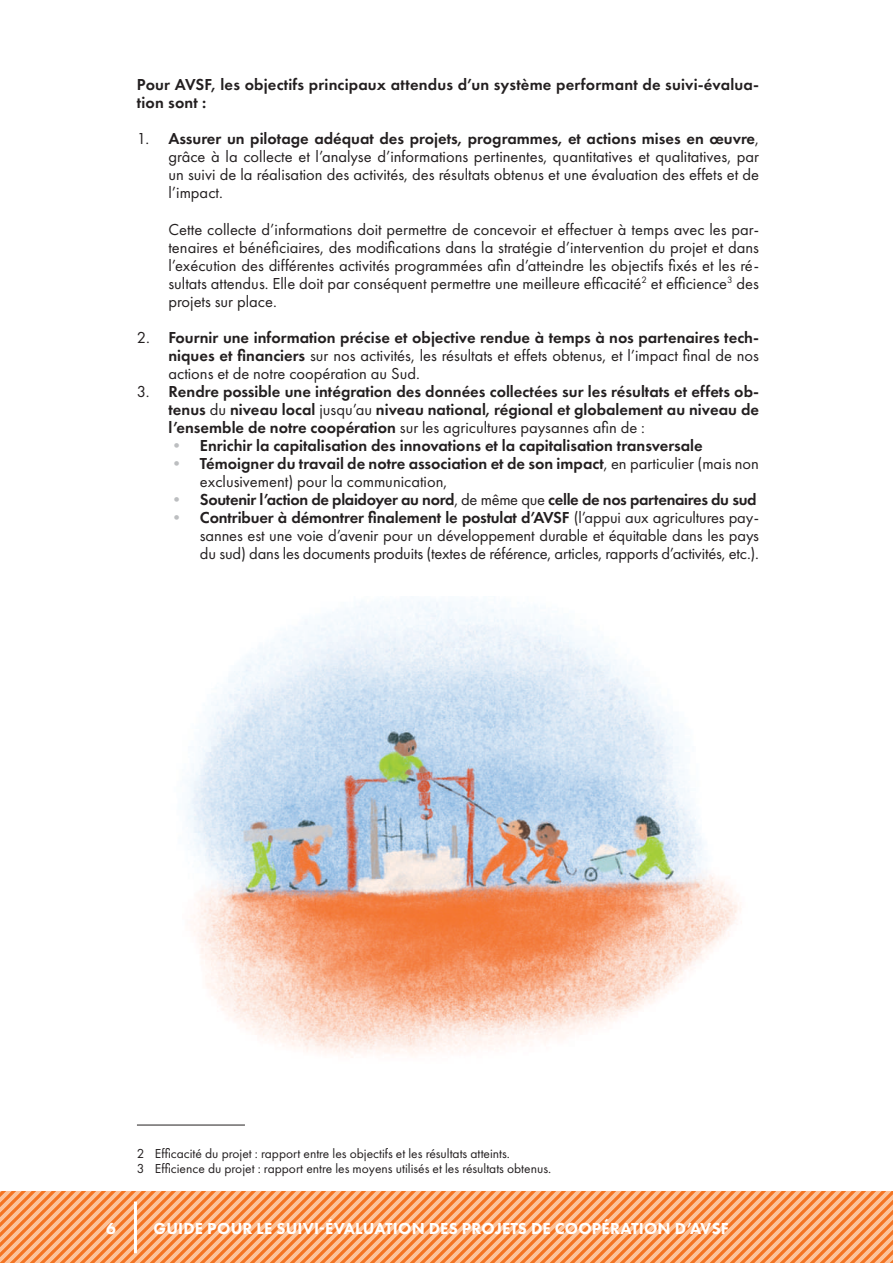
<style>
.page{position:relative;width:893px;height:1263px;background:#fff}
.page>*{position:absolute;margin:0;border:0;box-sizing:border-box;transform-origin:0 0}
.t1{font:16.5px/18px "Futura PT";color:#231f20;text-align:justify}
.t2{font:600 16.5px/18px "Futura PT";color:#231f20}
.t3{font:600 16.5px "Futura PT";letter-spacing:-.02em;color:#231f20}
.t4{font:800 16.5px "Futura PT";letter-spacing:.01em;color:#fff}
.t5{font:13.5px/15px "Futura PT";color:#231f20}
.s1{font-weight:600}
.s2{font-weight:400}
.s3{font-weight:400;color:#bcbec0}
.s4{color:#bcbec0}
</style>
<div class="page">
<svg style="left:0;top:1192px;width:893px;height:71px;background:#f89f64"></svg>
<hr style="left:134px;top:1201px;width:3px;height:52px;background:#fff">
<hr style="left:137px;top:1125px;width:108px;height:1px;background:#231f20">
<img style="left:186px;top:601px;width:555px;height:457px">
<p class="t2" style="left:137px;top:76px;width:624px">Pour AVSF, les objectifs principaux attendus d’un système performant de suivi-évalua&shy;tion sont :</p>
<p class="t1" style="left:168px;top:130px;width:592px;text-indent:-31px">1. <span class="s1">Assurer un pilotage adéquat des projets, programmes, et actions mises en œuvre</span>, grâce à la collecte et l’analyse d’informations pertinentes, quantitatives et qualitatives, par un suivi de la réalisation des activités, des résultats obtenus et une évaluation des effets et de l’impact.</p>
<p class="t1" style="left:168px;top:220px;width:592px">Cette collecte d’informations doit permettre de concevoir et effectuer à temps avec les par&shy;tenaires et bénéficiaires, des modifications dans la stratégie d’intervention du projet et dans l’exécution des différentes activités programmées afin d’atteindre les objectifs fixés et les ré&shy;sultats attendus. Elle doit par conséquent permettre une meilleure efficacité<sup>2</sup> et efficience<sup>3</sup> des projets sur place.</p>
<p class="t1" style="left:168px;top:328px;width:592px;text-indent:-31px">2. <span class="s1">Fournir une information précise et objective rendue à temps à nos partenaires tech&shy;niques et financiers</span> sur nos activités, les résultats et effets obtenus, et l’impact final de nos actions et de notre coopération au Sud.</p>
<p class="t2" style="left:168px;top:382px;width:592px;text-align:justify;text-indent:-31px"><span class="s2">3.</span> Rendre possible une intégration des données collectées sur les résultats et effets ob&shy;tenus <span class="s2">du</span> niveau local <span class="s2">jusqu’au</span> niveau national, régional et globalement au niveau de l’ensemble de notre coopération <span class="s2">sur les agricultures paysannes afin de :</span></p>
<p class="t2" style="left:168px;top:436px;width:536px"><span class="s3">•</span> Enrichir la capitalisation des innovations et la capitalisation transversale</p>
<p class="t1" style="left:200px;top:455px;width:561px;text-indent:-32px"><span class="s4">•</span> <span class="s1">Témoigner du travail de notre association et de son impact</span>, en particulier (mais non exclusivement) pour la communication,</p>
<p class="t3" style="left:168px;top:489px;width:590px"><span class="s3">•</span> Soutenir l’action de plaidoyer au nord<span class="s2">, de même que</span> celle de nos partenaires du sud</p>
<p class="t1" style="left:200px;top:509px;width:561px;text-indent:-32px"><span class="s4">•</span> <span class="s1">Contribuer à démontrer finalement le postulat d’AVSF</span> (l’appui aux agricultures pay&shy;sannes est une voie d’avenir pour un développement durable et équitable dans les pays du sud) dans les documents produits (textes de référence, articles, rapports d’activités, etc.).</p>
<p class="t5" style="left:137px;top:1146px;width:416px">2 Efficacité du projet : rapport entre les objectifs et les résultats atteints.<br>3 Efficience du projet : rapport entre les moyens utilisés et les résultats obtenus.</p>
<p class="t4" style="left:106px;top:1218px;width:11px">6</p>
<p class="t4" style="left:154px;top:1218px;width:577px">GUIDE POUR LE SUIVI-ÉVALUATION DES PROJETS DE COOPÉRATION D’AVSF</p>
</div>
